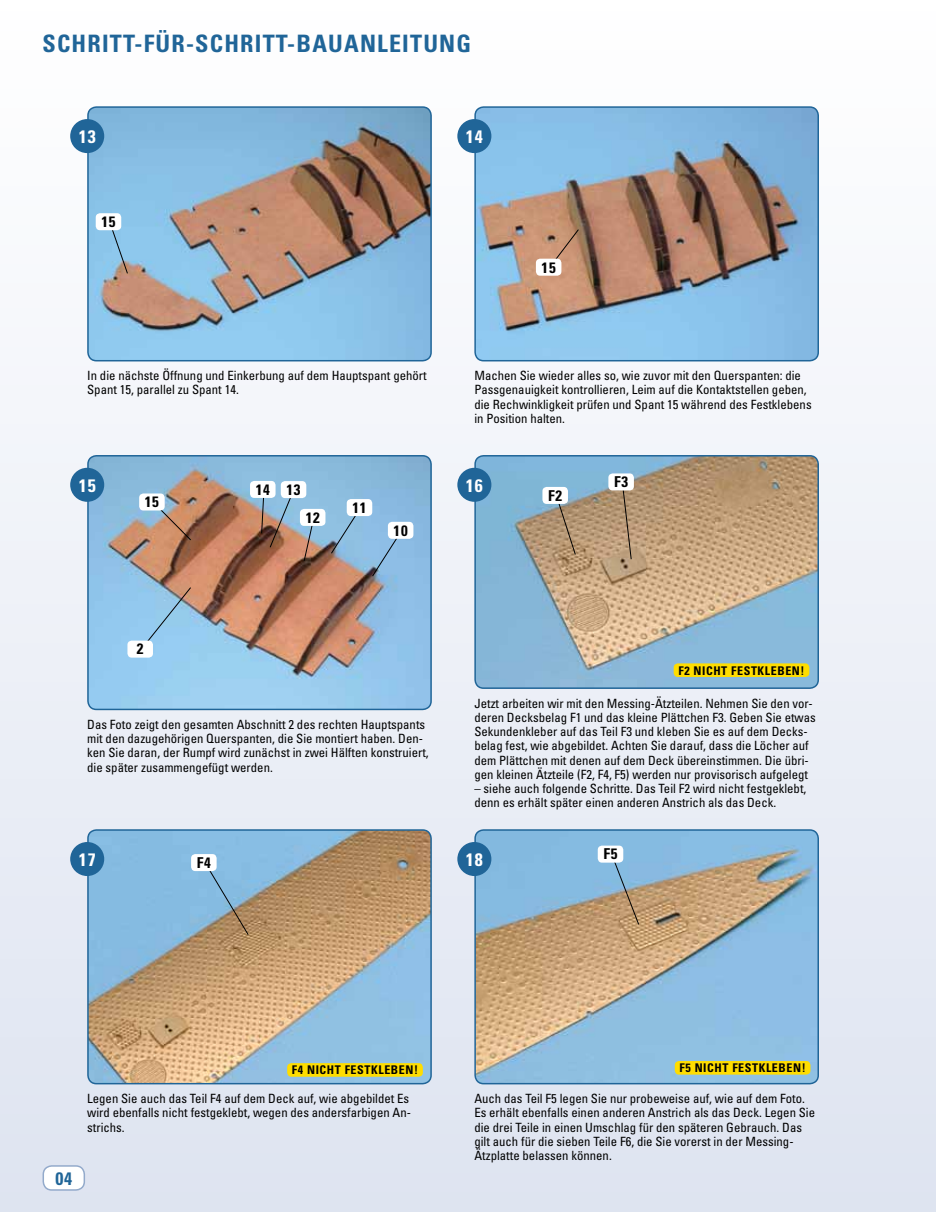
<style>
.page{position:relative;width:936px;height:1212px;background:#fff}
.page>*{position:absolute;margin:0;border:0;box-sizing:border-box;transform-origin:0 0}
.t1{font:700 condensed 24px "Univers";letter-spacing:.05em;color:#206598}
.t2{font:700 condensed 18px "Univers";letter-spacing:.05em;color:#fff}
.t3{font:700 condensed 18px "Univers";color:#206598}
.t4{font:700 condensed 15px "Univers";letter-spacing:.05em;color:#000}
.t5{font:condensed 12.75px/14.2px "Univers";color:#000}
.t6{font:700 condensed 12px "Univers";letter-spacing:.05em;color:#000}
</style>
<div class="page">
<div style="left:0;top:0;width:935px;height:1212px;background:linear-gradient(to bottom,#fff,#dde3f0)"></div>
<div style="left:43px;top:1166px;width:41px;height:24px;background:#fff;border-radius:9px"></div>
<div style="left:43px;top:1165px;width:42px;height:26px;border:2px solid #93aacb;border-radius:9px"></div>
<img style="left:88px;top:107px;width:343px;height:254px">
<div style="left:87px;top:106px;width:345px;height:255px;border:2px solid #206598;border-radius:9px"></div>
<div style="left:70px;top:119px;width:34px;height:34px;background:#206598;border-radius:50%"></div>
<img style="left:475px;top:107px;width:343px;height:254px">
<div style="left:474px;top:106px;width:345px;height:255px;border:2px solid #206598;border-radius:9px"></div>
<div style="left:457px;top:119px;width:34px;height:34px;background:#206598;border-radius:50%"></div>
<img style="left:88px;top:456px;width:343px;height:253px">
<div style="left:87px;top:455px;width:345px;height:255px;border:2px solid #206598;border-radius:9px"></div>
<div style="left:70px;top:468px;width:34px;height:34px;background:#206598;border-radius:50%"></div>
<img style="left:475px;top:456px;width:343px;height:232px">
<div style="left:474px;top:455px;width:345px;height:234px;border:2px solid #206598;border-radius:9px"></div>
<div style="left:457px;top:468px;width:34px;height:34px;background:#206598;border-radius:50%"></div>
<img style="left:88px;top:830px;width:343px;height:254px">
<div style="left:87px;top:829px;width:345px;height:255px;border:2px solid #206598;border-radius:9px"></div>
<div style="left:70px;top:842px;width:34px;height:34px;background:#206598;border-radius:50%"></div>
<img style="left:475px;top:830px;width:343px;height:254px">
<div style="left:474px;top:829px;width:345px;height:255px;border:2px solid #206598;border-radius:9px"></div>
<div style="left:457px;top:842px;width:34px;height:34px;background:#206598;border-radius:50%"></div>
<svg style="left:109px;top:221px;width:19px;height:53px"></svg>
<div style="left:96px;top:213px;width:25px;height:17px;background:#fff;border-radius:4px"></div>
<svg style="left:548px;top:229px;width:31px;height:39px"></svg>
<div style="left:536px;top:259px;width:25px;height:17px;background:#fff;border-radius:4px"></div>
<svg style="left:152px;top:501px;width:40px;height:40px"></svg>
<div style="left:139px;top:493px;width:26px;height:17px;background:#fff;border-radius:4px"></div>
<div style="left:250px;top:481px;width:25px;height:17px;background:#fff;border-radius:4px"></div>
<svg style="left:261px;top:489px;width:33px;height:59px;background:#989393"></svg>
<div style="left:281px;top:481px;width:25px;height:17px;background:#fff;border-radius:4px"></div>
<svg style="left:303px;top:526px;width:12px;height:36px"></svg>
<div style="left:300px;top:509px;width:25px;height:17px;background:#fff;border-radius:4px"></div>
<svg style="left:330px;top:506px;width:31px;height:48px"></svg>
<div style="left:347px;top:499px;width:25px;height:17px;background:#fff;border-radius:4px"></div>
<svg style="left:371px;top:529px;width:32px;height:48px"></svg>
<div style="left:388px;top:522px;width:25px;height:17px;background:#fff;border-radius:4px"></div>
<svg style="left:140px;top:586px;width:52px;height:64px;background:#95bfdc"></svg>
<div style="left:127px;top:641px;width:26px;height:17px;background:#fff;border-radius:4px"></div>
<div style="left:673px;top:663px;width:136px;height:14px;background:#fd0;border-radius:4px"></div>
<svg style="left:555px;top:494px;width:21px;height:61px"></svg>
<div style="left:542px;top:487px;width:26px;height:17px;background:#fff;border-radius:4px"></div>
<svg style="left:621px;top:490px;width:11px;height:70px"></svg>
<div style="left:608px;top:473px;width:26px;height:17px;background:#fff;border-radius:4px"></div>
<div style="left:287px;top:1063px;width:136px;height:14px;background:#fd0;border-radius:4px"></div>
<svg style="left:204px;top:861px;width:45px;height:75px;background:#8ea7b4"></svg>
<div style="left:191px;top:854px;width:25px;height:17px;background:#fff;border-radius:4px"></div>
<svg style="left:610px;top:853px;width:29px;height:72px;background:#9ca3a0"></svg>
<div style="left:597px;top:845px;width:26px;height:18px;background:#fff;border-radius:4px"></div>
<div style="left:674px;top:1061px;width:136px;height:13px;background:#fd0;border-radius:4px"></div>
<h1 class="t1" style="left:43px;top:29px;width:430px">SCH RITT-FÜR-SCH RITT-BAUANLEITUNG</h1>
<h2 class="t2" style="left:79px;top:126px;width:18px">13</h2>
<p class="t4" style="left:101px;top:212px;width:16px">15</p>
<p class="t5" style="left:87px;top:368px;width:341px">In die nächste Öffnung und Einkerbung auf dem Hauptspant gehört<br>Spant 15, parallel zu Spant 14.</p>
<h2 class="t2" style="left:466px;top:126px;width:18px">14</h2>
<p class="t4" style="left:541px;top:258px;width:16px">15</p>
<p class="t5" style="left:474px;top:368px;width:339px">Machen Sie wieder alles so, wie zuvor mit den Querspanten: die Passgenauigkeit kontrollieren, Leim auf die Kontaktstellen geben, die Rechwinkligkeit prüfen und Spant 15 während des Festklebens in Position halten.</p>
<h2 class="t2" style="left:79px;top:475px;width:18px">15</h2>
<h2 class="t2" style="left:466px;top:475px;width:18px">16</h2>
<p class="t4" style="left:256px;top:480px;width:46px">14 13</p>
<p class="t4" style="left:145px;top:493px;width:16px">15</p>
<p class="t4" style="left:352px;top:498px;width:16px">11</p>
<p class="t4" style="left:305px;top:508px;width:16px">12</p>
<p class="t4" style="left:137px;top:640px;width:8px">2</p>
<p class="t4" style="left:393px;top:521px;width:16px">10</p>
<p class="t4" style="left:548px;top:486px;width:16px">F2</p>
<p class="t4" style="left:614px;top:473px;width:16px">F3</p>
<p class="t6" style="left:678px;top:663px;width:95px">F2 NI CHT FESTKLEBEN</p>
<p class="t6" style="left:800px;top:663px;width:5px">!</p>
<p class="t5" style="left:87px;top:717px;width:343px">Das Foto zeigt den gesamten Abschnitt 2 des rechten Hauptspants mit den dazugehörigen Querspanten, die Sie montiert haben. Den&shy;ken Sie daran, der Rumpf wird zunächst in zwei Hälften konstruiert, die später zusammengefügt werden.</p>
<h2 class="t2" style="left:79px;top:849px;width:18px">17</h2>
<p class="t4" style="left:197px;top:853px;width:16px">F4</p>
<p class="t5" style="left:474px;top:696px;width:343px">Jetzt arbeiten wir mit den Messing-Ätzteilen. Nehmen Sie den vor&shy;deren Decksbelag F1 und das kleine Plättchen F3. Geben Sie etwas Sekundenkleber auf das Teil F3 und kleben Sie es auf dem Decks&shy;belag fest, wie abgebildet. Achten Sie darauf, dass die Löcher auf dem Plättchen mit denen auf dem Deck übereinstimmen. Die übri&shy;gen kleinen Ätzteile (F2, F4, F5) werden nur provisorisch aufgelegt</p>
<p class="t5" style="left:474px;top:781px;width:333px">– siehe auch folgende Schritte. Das Teil F2 wird nicht festgeklebt, denn es erhält später einen anderen Anstrich als das Deck.</p>
<h2 class="t2" style="left:466px;top:849px;width:18px">18</h2>
<p class="t4" style="left:603px;top:845px;width:16px">F5</p>
<p class="t6" style="left:292px;top:1063px;width:95px">F4 NI CHT FESTKLEBEN</p>
<p class="t6" style="left:414px;top:1063px;width:5px">!</p>
<p class="t5" style="left:87px;top:1091px;width:324px;text-align:justify">Legen Sie auch das Teil F4 auf dem Deck auf, wie abgebildet Es wird ebenfalls nicht festgeklebt, wegen des andersfarbigen An&shy;strichs.</p>
<h2 class="t3" style="left:55px;top:1167px;width:18px">04</h2>
<p class="t6" style="left:679px;top:1060px;width:95px">F5 NI CHT FESTKLEBEN</p>
<p class="t6" style="left:801px;top:1060px;width:5px">!</p>
<p class="t5" style="left:474px;top:1091px;width:342px">Auch das Teil F5 legen Sie nur probeweise auf, wie auf dem Foto.<br>Es erhält ebenfalls einen anderen Anstrich als das Deck. Legen Sie die drei Teile in einen Umschlag für den späteren Gebrauch. Das gilt auch für die sieben Teile F6, die Sie vorerst in der Messing-Ätzplatte belassen können.</p>
</div>
